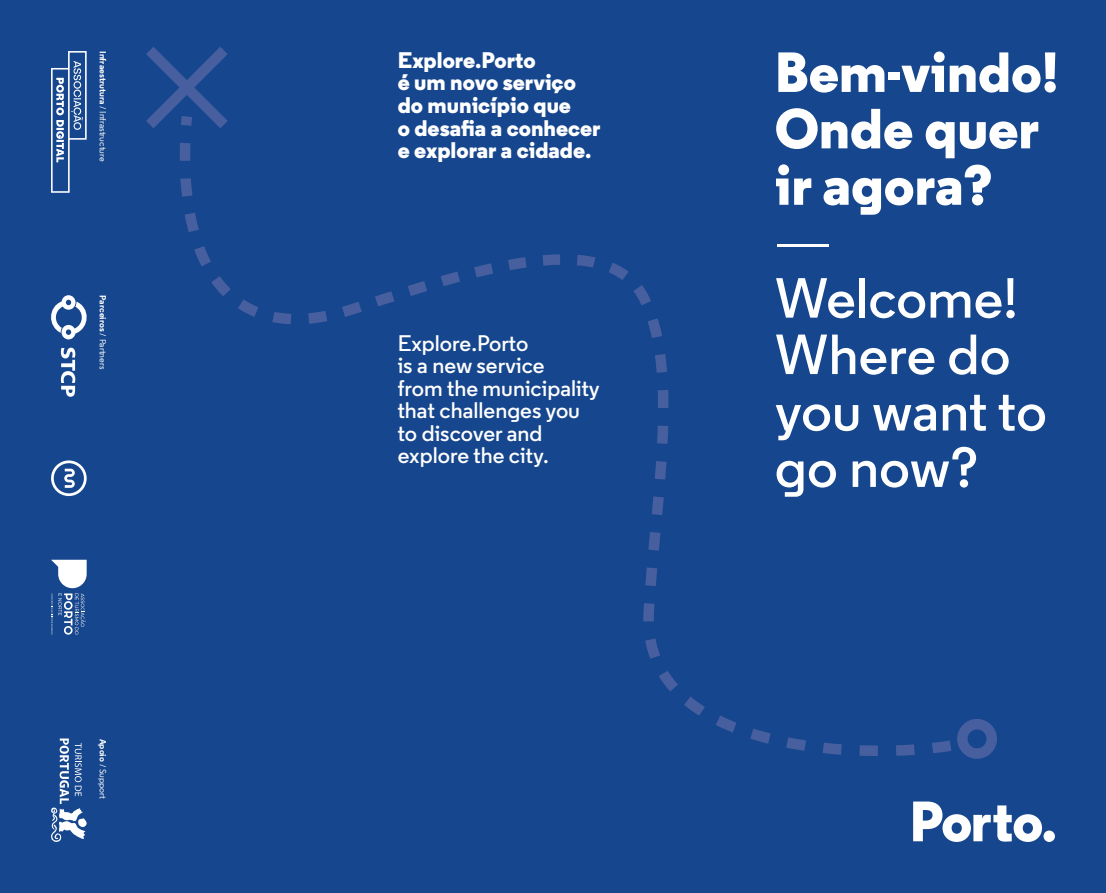
<style>
.page{position:relative;width:1106px;height:893px;background:#16468d}
.page>*{position:absolute;margin:0;border:0;box-sizing:border-box;transform-origin:0 0}
.t1{font:600 56.4px/56.4px "Regular";color:#fff}
.t2{font:800 56.4px/56.4px "Regular";color:#fff}
.t3{font:56.4px "Regular";color:#fff}
.t4{font:600 22.5px/22.5px "Regular";color:#fff}
.t5{font:800 22.5px/22.5px "Regular";color:#fff}
.t6{font:500 9px "Regular";color:#fff}
.t7{font:700 9px "Regular";color:#fff}
.s1{font-weight:700}
.s2{font-weight:500}
</style>
<div class="page">
<svg style="left:342px;top:254px;width:647px;height:501px"></svg>
<svg style="left:51px;top:51px;width:36px;height:142px"></svg>
<svg style="left:51px;top:295px;width:36px;height:44px"></svg>
<svg style="left:61px;top:348px;width:14px;height:49px"></svg>
<svg style="left:51px;top:460px;width:36px;height:36px"></svg>
<svg style="left:51px;top:560px;width:36px;height:75px"></svg>
<svg style="left:51px;top:738px;width:36px;height:104px"></svg>
<svg style="left:913px;top:801px;width:129px;height:41px"></svg>
<div style="left:1043px;top:830px;width:11px;height:12px;background:#fff;border-radius:50%"></div>
<svg style="left:146px;top:47px;width:181px;height:277px"></svg>
<svg style="left:962px;top:724px;width:29px;height:29px"></svg>
<div style="left:957px;top:719px;width:40px;height:40px;border:10px solid #475f9e;border-radius:50%"></div>
<p class="t6" style="left:109px;top:51px;width:112px;rotate:90deg"><span class="s1">Infraestrutura</span> / Infrastructure</p>
<p class="t7" style="left:109px;top:295px;width:76px;rotate:90deg">Parceiros <span class="s2">/ Partners</span></p>
<p class="t6" style="left:109px;top:738px;width:62px;rotate:90deg"><span class="s1">Apoio</span> / Support</p>
<p class="t5" style="left:398px;top:49px;width:204px">Explore.Porto<br>é um novo serviço do município que<br>o desafia a conhecer e explorar a cidade.</p>
<p class="t4" style="left:398px;top:331px;width:204px">Explore.Porto<br>is a new service<br>from the municipality that challenges you to discover and explore the city.</p>
<h1 class="t2" style="left:774px;top:45px;width:285px">Bem-vindo!<br>Onde quer ir agora?</h1>
<h1 class="t3" style="left:774px;top:207px;width:58px">—</h1>
<h1 class="t1" style="left:774px;top:270px;width:274px">Welcome!<br>Where do you want to go now?</h1>
</div>
